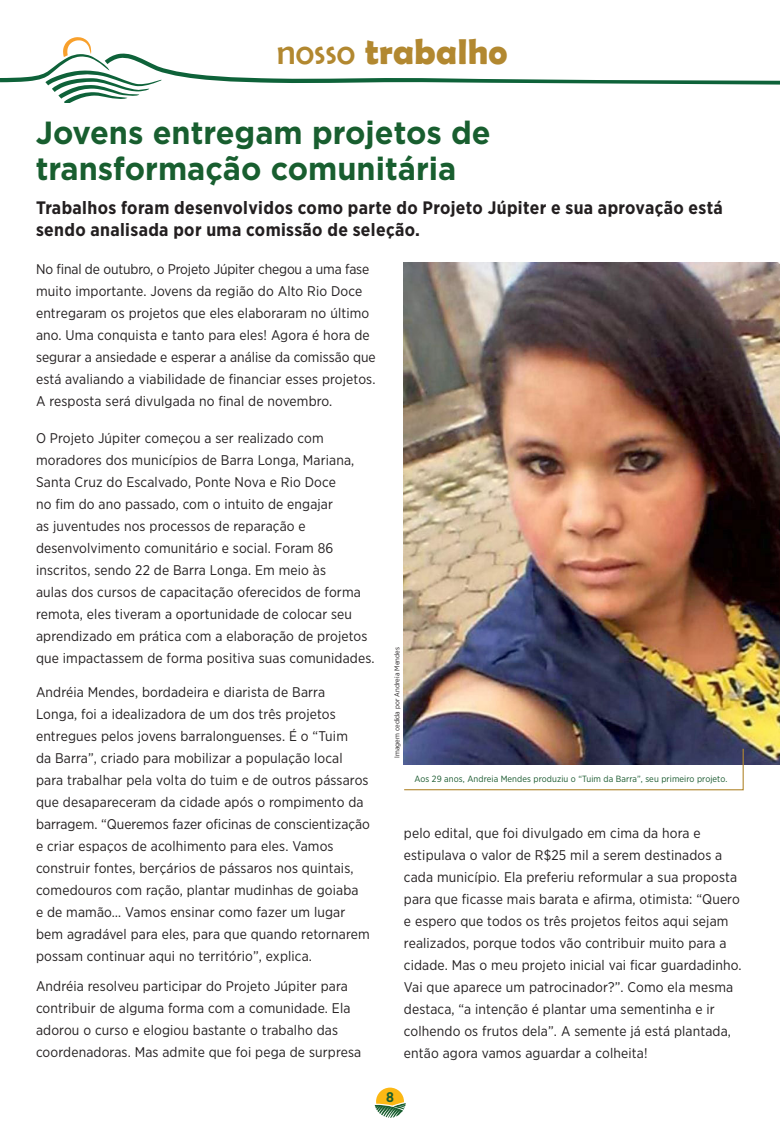
<style>
.page{position:relative;width:780px;height:1126px;background:#fff}
.page>*{position:absolute;margin:0;border:0;box-sizing:border-box;transform-origin:0 0}
.t1{font:700 36px "Berlin Sans FB Demi";letter-spacing:.01em;color:#b28830}
.t2{font:700 32px/36px "Gotham";color:#185e2f;scale:.96 1}
.Intertitulo{font:700 18px/22px "Gotham Narrow";letter-spacing:.02em;color:#231f20}
.t3{font:14px/22px "Gotham Narrow";letter-spacing:.01em;color:#231f20}
.t4{font:700 14px "Gotham Narrow";color:#185e2f}
.t5{font:9px "Gotham Narrow";letter-spacing:.01em;color:#19592e}
.t6{font:7px "Gotham Narrow";letter-spacing:.01em;color:#231f20}
.s1{font-family:"Berlin Sans FB";font-weight:400}
</style>
<div class="page">
<img style="left:404px;top:262px;width:376px;height:502px">
<svg style="left:403px;top:747px;width:341px;height:43px"></svg>
<svg style="left:0;top:37px;width:780px;height:65px"></svg>
<svg style="left:374px;top:1087px;width:32px;height:30px"></svg>
<p class="t1" style="left:277px;top:31px;width:232px"><span class="s1">nosso</span> trabalho</p>
<p class="t2" style="left:36px;top:114px;width:475px">Jovens entregam projetos de transformação comunitária</p>
<p class="Intertitulo" style="left:36px;top:197px;width:688px">Trabalhos foram desenvolvidos como parte do Projeto Júpiter e sua aprovação está sendo analisada por uma comissão de seleção.</p>
<p class="t3" style="left:36px;top:257px;width:341px">No final de outubro, o Projeto Júpiter chegou a uma fase muito importante. Jovens da região do Alto Rio Doce entregaram os projetos que eles elaboraram no último ano. Uma conquista e tanto para eles! Agora é hora de segurar a ansiedade e esperar a análise da comissão que está avaliando a viabilidade de financiar esses projetos.<br>A resposta será divulgada no final de novembro.</p>
<p class="t3" style="left:36px;top:427px;width:340px">O Projeto Júpiter começou a ser realizado com moradores dos municípios de Barra Longa, Mariana, Santa Cruz do Escalvado, Ponte Nova e Rio Doce<br>no fim do ano passado, com o intuito de engajar<br>as juventudes nos processos de reparação e desenvolvimento comunitário e social. Foram 86 inscritos, sendo 22 de Barra Longa. Em meio às<br>aulas dos cursos de capacitação oferecidos de forma remota, eles tiveram a oportunidade de colocar seu aprendizado em prática com a elaboração de projetos que impactassem de forma positiva suas comunidades.</p>
<p class="t3" style="left:36px;top:680px;width:335px">Andréia Mendes, bordadeira e diarista de Barra<br>Longa, foi a idealizadora de um dos três projetos entregues pelos jovens barralonguenses. É o “Tuim<br>da Barra”, criado para mobilizar a população local para trabalhar pela volta do tuim e de outros pássaros que desapareceram da cidade após o rompimento da barragem. “Queremos fazer oficinas de conscientização e criar espaços de acolhimento para eles. Vamos construir fontes, berçários de pássaros nos quintais, comedouros com ração, plantar mudinhas de goiaba<br>e de mamão… Vamos ensinar como fazer um lugar bem agradável para eles, para que quando retornarem possam continuar aqui no território”, explica.</p>
<p class="t3" style="left:36px;top:975px;width:327px">Andréia resolveu participar do Projeto Júpiter para contribuir de alguma forma com a comunidade. Ela adorou o curso e elogiou bastante o trabalho das coordenadoras. Mas admite que foi pega de surpresa</p>
<p class="t6" style="left:392px;top:758px;width:112px;rotate:-90deg">Imagem cedida por Andreia Mendes</p>
<p class="t5" style="left:414px;top:773px;width:314px">Aos 29 anos, Andreia Mendes produziu o “Tuim da Barra”, seu primeiro projeto.</p>
<p class="t3" style="left:404px;top:821px;width:339px">pelo edital, que foi divulgado em cima da hora e estipulava o valor de R$25 mil a serem destinados a cada município. Ela preferiu reformular a sua proposta para que ficasse mais barata e afirma, otimista: “Quero e espero que todos os três projetos feitos aqui sejam realizados, porque todos vão contribuir muito para a cidade. Mas o meu projeto inicial vai ficar guardadinho.<br>Vai que aparece um patrocinador?”. Como ela mesma destaca, “a intenção é plantar uma sementinha e ir colhendo os frutos dela”. A semente já está plantada, então agora vamos aguardar a colheita!</p>
<p class="t4" style="left:386px;top:1088px;width:9px">8</p>
</div>
